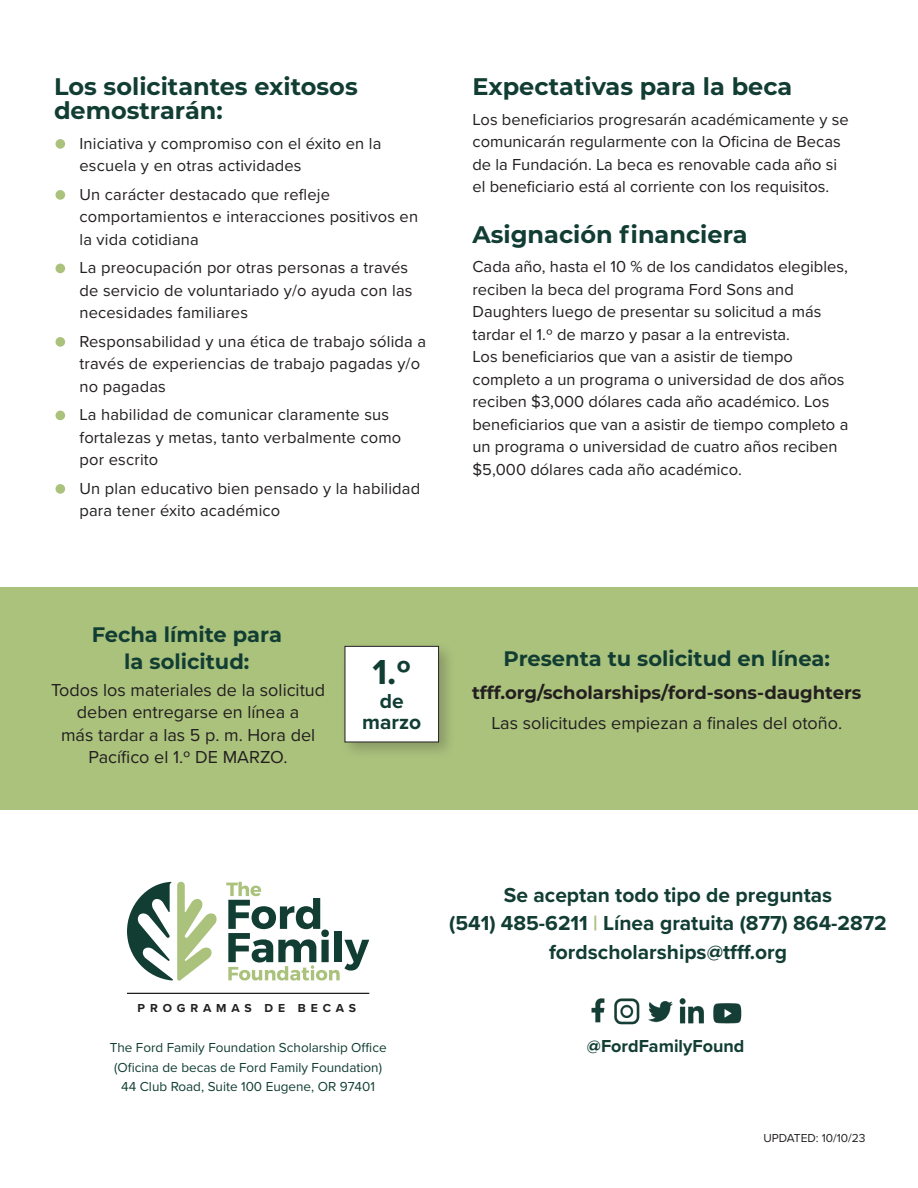
<style>
.page{position:relative;width:918px;height:1188px;background:#fff}
.page>*{position:absolute;margin:0;border:0;box-sizing:border-box;transform-origin:0 0}
.formula{font:700 36px "Proxima Nova";color:#113d33}
._16_pt_subhead{font:700 24px/24px "Montserrat";color:#113d33}
._16_pt_subhead-2{font:700 21px/28.5px "Proxima Nova";color:#113d33;text-align:center}
._16_pt_subhead-3{font:700 21px/27px "Montserrat";color:#113d33;text-align:center}
.formula-2{font:700 21px/21px "Proxima Nova";color:#113d33;text-align:center}
.basic_body{font:18px/22.5px "Proxima Nova";color:#231f20;text-align:center}
.basic_body-2{font:700 18px "Montserrat";color:#231f20}
._16_pt_subhead-4{font:700 18px "Proxima Nova";color:#113d33}
._11_pt_body_copy{font:16.5px/22.5px "Proxima Nova";color:#231f20}
._11pt_bullet_body{font:16.5px/22.5px "Proxima Nova";letter-spacing:.01em;color:#231f20}
.basic_body-3{font:13.5px/19.5px "Proxima Nova";color:#113d33;text-align:center}
._11_pt_body_copy-2{font:12px "Proxima Nova";color:#231f20}
.t1{font:700 12px "Proxima Nova";letter-spacing:.4em;color:#231f20}
.s1{color:#abc27d}
</style>
<div class="page">
<div style="left:0;top:588px;width:918px;height:222px;background:#abc27d"></div>
<hr style="left:127px;top:993px;width:242px;height:1px;background:#040503">
<svg style="left:226px;top:882px;width:143px;height:99px"></svg>
<svg style="left:127px;top:882px;width:90px;height:99px"></svg>
<div style="left:340px;top:641px;width:116px;height:118px;background:#231f20;opacity:.25"></div>
<div style="left:345px;top:646px;width:94px;height:96px;background:#fff"></div>
<div style="left:345px;top:646px;width:94px;height:96px;border:1px solid #231f20"></div>
<img style="left:591px;top:998px;width:151px;height:27px">
<div style="left:56px;top:139px;width:9px;height:10px;background:#abc27d;border-radius:50%"></div>
<div style="left:56px;top:190px;width:9px;height:10px;background:#abc27d;border-radius:50%"></div>
<div style="left:56px;top:264px;width:9px;height:9px;background:#abc27d;border-radius:50%"></div>
<div style="left:56px;top:337px;width:9px;height:10px;background:#abc27d;border-radius:50%"></div>
<div style="left:56px;top:411px;width:9px;height:9px;background:#abc27d;border-radius:50%"></div>
<div style="left:56px;top:484px;width:9px;height:10px;background:#abc27d;border-radius:50%"></div>
<p class="_16_pt_subhead" style="left:54px;top:74px;width:305px">Los solicitantes exitosos demostrarán:</p>
<p class="_11pt_bullet_body" style="left:79px;top:131px;width:304px">Iniciativa y compromiso con el éxito en la escuela y en otras actividades</p>
<p class="_11pt_bullet_body" style="left:79px;top:182px;width:340px">Un carácter destacado que refleje comportamientos e interacciones positivos en la vida cotidiana</p>
<p class="_11pt_bullet_body" style="left:79px;top:256px;width:335px">La preocupación por otras personas a través de servicio de voluntariado y/o ayuda con las necesidades familiares</p>
<p class="_11pt_bullet_body" style="left:79px;top:329px;width:348px">Responsabilidad y una ética de trabajo sólida a través de experiencias de trabajo pagadas y/o no pagadas</p>
<p class="_11pt_bullet_body" style="left:79px;top:403px;width:323px">La habilidad de comunicar claramente sus fortalezas y metas, tanto verbalmente como por escrito</p>
<p class="_11pt_bullet_body" style="left:79px;top:476px;width:342px">Un plan educativo bien pensado y la habilidad para tener éxito académico</p>
<p class="_16_pt_subhead-3" style="left:92px;top:620px;width:192px">Fecha límite para la solicitud:</p>
<p class="basic_body" style="left:51px;top:678px;width:276px">Todos los materiales de la solicitud deben entregarse en línea a<br>más tardar a las 5 p. m. Hora del<br>Pacífico el 1.º DE MARZO.</p>
<p class="formula" style="left:372px;top:645px;width:40px">1.º</p>
<p class="formula-2" style="left:362px;top:690px;width:60px">de marzo</p>
<p class="_16_pt_subhead" style="left:472px;top:74px;width:321px">Expectativas para la beca</p>
<p class="_11_pt_body_copy" style="left:472px;top:107px;width:378px">Los beneficiarios progresarán académicamente y se comunicarán regularmente con la Oficina de Becas de la Fundación. La beca es renovable cada año si el beneficiario está al corriente con los requisitos.</p>
<p class="_16_pt_subhead" style="left:472px;top:222px;width:277px">Asignación financiera</p>
<p class="_11_pt_body_copy" style="left:472px;top:255px;width:377px">Cada año, hasta el 10 % de los candidatos elegibles, reciben la beca del programa Ford Sons and Daughters luego de presentar su solicitud a más tardar el 1.º de marzo y pasar a la entrevista.<br>Los beneficiarios que van a asistir de tiempo completo a un programa o universidad de dos años reciben $3,000 dólares cada año académico. Los beneficiarios que van a asistir de tiempo completo a un programa o universidad de cuatro años reciben $5,000 dólares cada año académico.</p>
<p class="_16_pt_subhead-3" style="left:504px;top:644px;width:328px">Presenta tu solicitud en línea:</p>
<p class="basic_body-2" style="left:472px;top:680px;width:391px">tfff.org/scholarships/ford-sons-daughters</p>
<p class="basic_body" style="left:491px;top:711px;width:352px">Las solicitudes empiezan a finales del otoño.</p>
<p class="t1" style="left:138px;top:999px;width:220px">PROGRAMAS DE BECAS</p>
<p class="basic_body-3" style="left:110px;top:1038px;width:278px">The Ford Family Foundation Scholarship Office (Oficina de becas de Ford Family Foundation)</p>
<p class="basic_body-3" style="left:121px;top:1077px;width:255px">44 Club Road, Suite 100 Eugene, OR 97401</p>
<p class="_16_pt_subhead-2" style="left:504px;top:880px;width:330px">Se aceptan todo tipo de preguntas</p>
<p class="_16_pt_subhead-2" style="left:449px;top:909px;width:439px">(541) 485-6211 <span class="s1">|</span> Línea gratuita (877) 864-2872 fordscholarships@tfff.org</p>
<p class="_16_pt_subhead-4" style="left:587px;top:1032px;width:159px">@FordFamilyFound</p>
<p class="_11_pt_body_copy-2" style="left:763px;top:1129px;width:104px">UPDATED: 10/10/23</p>
</div>
